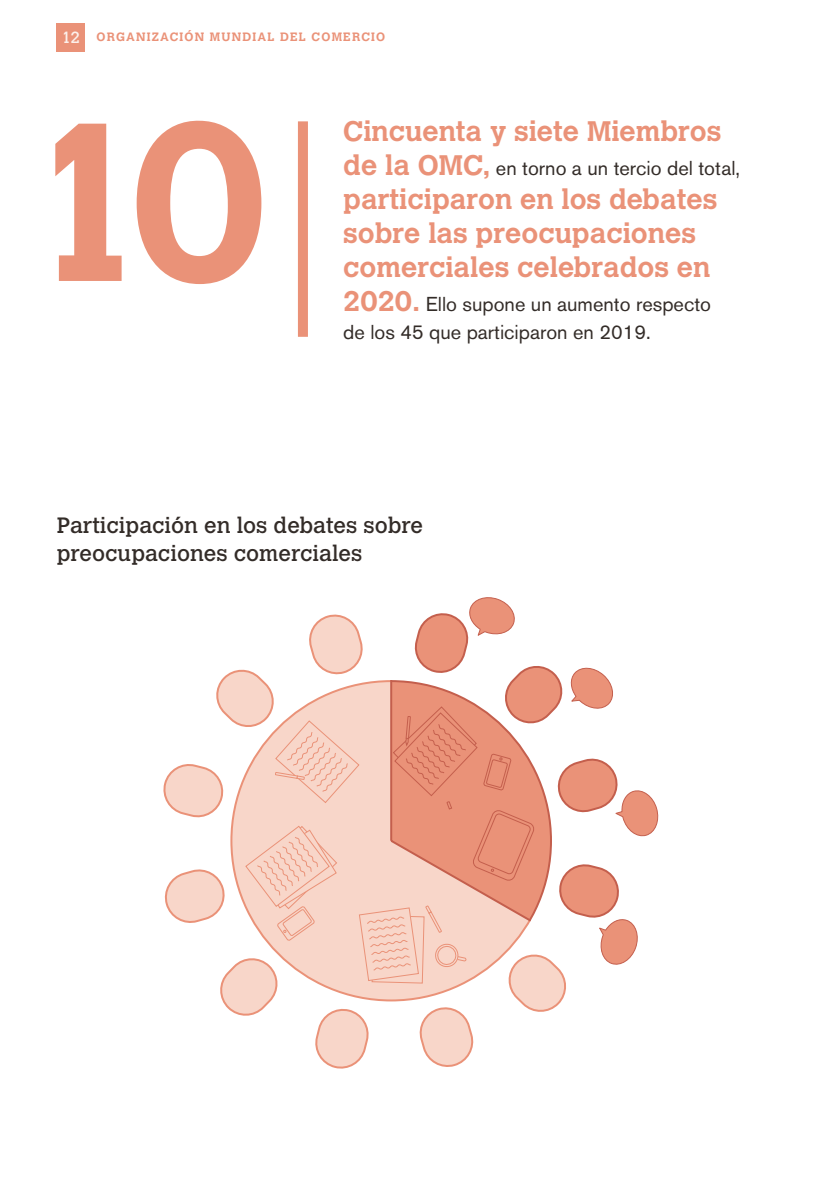
<style>
.page{position:relative;width:840px;height:1191px;background:#fff}
.page>*{position:absolute;margin:0;border:0;box-sizing:border-box;transform-origin:0 0}
.t1{font:700 28px/34px "Calvert MT Std";color:#ea9278}
.t2{font:22px/28px "Calvert MT Std";color:#332c28}
.t3{font:20px/28px "Akzidenz Grotesk BE";color:#332c28}
.t4{font:16px "Calvert MT Std";color:#fcf0eb}
.t5{font:700 12px "Calvert MT Std";letter-spacing:.1em;color:#ea9278}
.s1{font-family:"Calvert MT Std";font-weight:700;font-size:28px;color:#ea9278}
</style>
<div class="page">
<svg style="left:55px;top:120px;width:206px;height:164px"></svg>
<div style="left:57px;top:23px;width:28px;height:28px;background:#ea9278"></div>
<svg style="left:163px;top:597px;width:496px;height:472px"></svg>
<div style="left:298px;top:121px;width:10px;height:216px;background:#ea9278"></div>
<p class="t4" style="left:62px;top:28px;width:20px">12</p>
<p class="t5" style="left:96px;top:29px;width:290px">ORGANIZACIÓN MUNDIAL DEL COMERCIO</p>
<h1 class="t1" style="left:343px;top:113px;width:379px">Cincuenta y siete Miembros</h1>
<p class="t3" style="left:343px;top:154px;width:398px"><span class="s1">de la OMC,</span> en torno a un tercio del total,</p>
<h1 class="t1" style="left:343px;top:181px;width:375px">participaron en los debates sobre las preocupaciones comerciales celebrados en</h1>
<p class="t3" style="left:343px;top:290px;width:369px"><span class="s1">2020.</span> Ello supone un aumento respecto de los 45 que participaron en 2019.</p>
<p class="t2" style="left:57px;top:511px;width:367px">Participación en los debates sobre preocupaciones comerciales</p>
</div>
